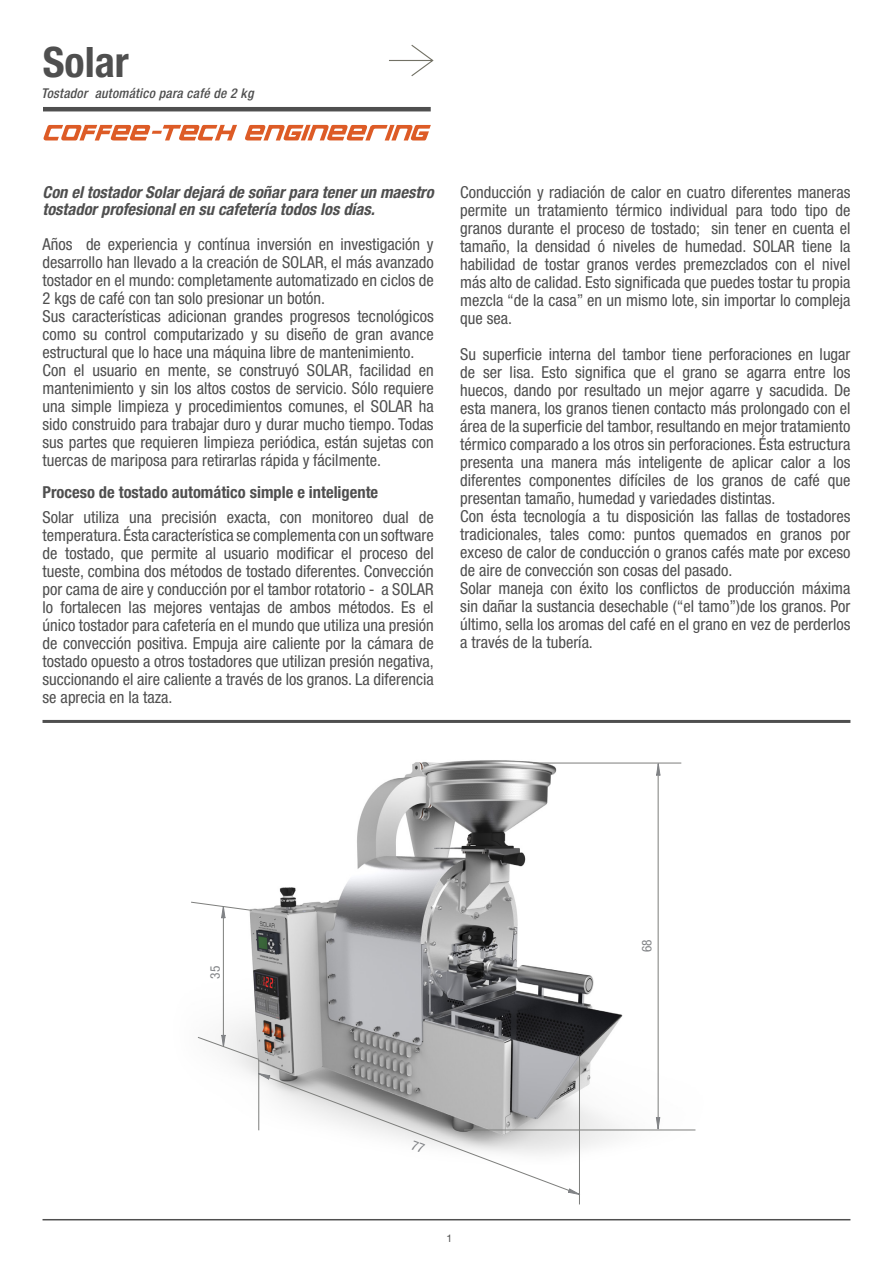
<style>
.page{position:relative;width:893px;height:1263px;background:#fff}
.page>*{position:absolute;margin:0;border:0;box-sizing:border-box;transform-origin:0 0}
.t1{font:700 condensed 42px "Helvetica Neue";color:#4f4f4f}
.t2{font:condensed 16.5px/18px "Helvetica Neue";color:#4f4f4f}
.t3{font:italic 700 condensed 16.5px/17.2px "Helvetica Neue";color:#4f4f4f}
.t4{font:700 condensed 16.5px "Helvetica Neue";color:#4f4f4f}
.t5{font:italic 500 condensed 13.5px "Helvetica Neue";letter-spacing:.02em;color:#4f4f4f}
.t6{font:condensed 13.35px "Helvetica Neue";color:#808285}
.t7{font:10.5px "Helvetica Neue";color:#4f4f4f}
</style>
<div class="page">
<hr style="left:43px;top:107px;width:388px;height:4px;background:#4f4f4f">
<svg style="left:44px;top:125px;width:193px;height:16px"></svg>
<svg style="left:245px;top:125px;width:186px;height:15px"></svg>
<svg style="left:389px;top:44px;width:45px;height:32px"></svg>
<hr style="left:43px;top:1219px;width:807px;height:1px;background:#4f4f4f">
<hr style="left:43px;top:720px;width:807px;height:3px;background:#4f4f4f">
<img style="left:221px;top:760px;width:475px;height:389px">
<hr style="left:533px;top:763px;width:148px;height:1px;background:#7d7e7c">
<hr style="left:464px;top:1129px;width:231px;height:1px;background:#7d7e7c">
<hr style="left:658px;top:764px;width:1px;height:359px;background:#7d7e7c">
<hr style="left:579px;top:1056px;width:1px;height:148px;background:#7d7e7c">
<hr style="left:258px;top:1059px;width:1px;height:71px;background:#7d7e7c">
<hr style="left:223px;top:915px;width:1px;height:131px;background:#7d7e7c">
<svg style="left:656px;top:763px;width:4px;height:13px"></svg>
<svg style="left:656px;top:1117px;width:4px;height:12px"></svg>
<svg style="left:191px;top:901px;width:61px;height:17px"></svg>
<svg style="left:197px;top:1035px;width:63px;height:25px"></svg>
<svg style="left:258px;top:1073px;width:321px;height:122px"></svg>
<p class="t1" style="left:43px;top:37px;width:88px">Solar</p>
<p class="t5" style="left:95px;top:85px;width:160px">automático para café de 2 kg</p>
<p class="t5" style="left:41px;top:85px;width:48px">Tostador</p>
<p class="t3" style="left:43px;top:183px;width:393px">Con el tostador Solar dejará de soñar para tener un maestro tostador profesional en su cafetería todos los días.</p>
<p class="t2" style="left:86px;top:235px;width:349px">de experiencia y contínua inversión en investigación y</p>
<p class="t2" style="left:43px;top:235px;width:393px">Años<br>desarrollo han llevado laa creación de SOLAR, el más avanzado tostador en el mundo: completamente automatizado en ciclos de 2 kgs de café con tan solo presionar un botón.</p>
<p class="t2" style="left:43px;top:307px;width:393px;text-align:justify">Sus características adicionan grandes progresos tecnológicos como su control computarizado y su diseño de gran avance estructural que lo hace una máquina libre de mantenimiento.</p>
<p class="t2" style="left:419px;top:361px;width:16px">en</p>
<p class="t2" style="left:239px;top:361px;width:61px">construyó</p>
<p class="t2" style="left:43px;top:361px;width:393px">Con<br>mantenimiento y sin los altos costos de servicio. Sólo requiere una simple limpieza y procedimientos comunes, el SOLAR ha sido construido para trabajar duro y durar mucho tiempo. Todas sus partes que requieren limpieza periódica, están sujetas con tuercas de mariposa para retirarlas rápida y fácilmente.</p>
<p class="t4" style="left:43px;top:482px;width:337px">Proceso de tostado automático simple e inteligente</p>
<p class="t2" style="left:419px;top:508px;width:16px">de</p>
<p class="t2" style="left:307px;top:361px;width:106px">SOLAR, facilidad</p>
<p class="t2" style="left:74px;top:361px;width:12px">el</p>
<p class="t2" style="left:92px;top:361px;width:46px">usuario</p>
<p class="t2" style="left:168px;top:361px;width:65px">mente, se</p>
<p class="t2" style="left:145px;top:361px;width:16px">en</p>
<p class="t2" style="left:162px;top:508px;width:57px">precisión</p>
<p class="t2" style="left:43px;top:508px;width:33px">Solar</p>
<p class="t2" style="left:43px;top:526px;width:393px">temperatura.Éstacaracterísticasecomplementaconunsoftware</p>
<p class="t2" style="left:415px;top:544px;width:20px">del</p>
<p class="t2" style="left:84px;top:508px;width:37px">utiliza</p>
<p class="t2" style="left:312px;top:508px;width:63px">monitoreo</p>
<p class="t2" style="left:383px;top:508px;width:27px">dual</p>
<p class="t2" style="left:227px;top:508px;width:45px">exacta,</p>
<p class="t2" style="left:129px;top:508px;width:24px">una</p>
<p class="t2" style="left:280px;top:508px;width:23px">con</p>
<p class="t2" style="left:276px;top:544px;width:59px">modificar</p>
<p class="t2" style="left:43px;top:544px;width:393px">de<br>tueste, combina dos métodos de tostado diferentes. Convección por cama de aire y conducción por el tambor rotatorio a- SOLAR lo fortalecen las mejores ventajas de ambos métodos. Es el único tostador para cafetería en el mundo que utiliza una presión de convección positiva. Empuja aire caliente por la cámara de tostado opuesto a otros tostadores que utilizan presión negativa, succionando el aire caliente a través de los granos. La diferencia se aprecia en la taza.</p>
<p class="t2" style="left:65px;top:544px;width:80px">tostado, que</p>
<p class="t2" style="left:151px;top:544px;width:48px">permite</p>
<p class="t2" style="left:206px;top:544px;width:12px">al</p>
<p class="t2" style="left:224px;top:544px;width:46px">usuario</p>
<p class="t2" style="left:341px;top:544px;width:12px">el</p>
<p class="t2" style="left:359px;top:544px;width:50px">proceso</p>
<p class="t2" style="left:460px;top:183px;width:392px;text-align:right">Conducción y radiación de calor en cuatro diferentes maneras de</p>
<p class="t2" style="left:616px;top:201px;width:48px">térmico</p>
<p class="t2" style="left:460px;top:201px;width:48px">permite</p>
<p class="t2" style="left:538px;top:201px;width:72px">tratamiento</p>
<p class="t2" style="left:670px;top:201px;width:60px">individual</p>
<p class="t2" style="left:771px;top:201px;width:28px">todo</p>
<p class="t2" style="left:805px;top:201px;width:24px">tipo</p>
<p class="t2" style="left:515px;top:201px;width:17px">un</p>
<p class="t2" style="left:736px;top:201px;width:29px">para</p>
<p class="t2" style="left:460px;top:219px;width:241px">granos durante el proceso de tostado;</p>
<p class="t2" style="left:711px;top:219px;width:140px">sin tener en cuenta el</p>
<p class="t2" style="left:598px;top:237px;width:9px">ó</p>
<p class="t2" style="left:460px;top:237px;width:392px">tamaño, la<br>habilidad de tostar granos verdes premezclados con el nivel más alto de calidad. Esto significada que puedes tostar tu propia mezcla “de la casa” en un mismo lote, sin importar lo compleja que sea.</p>
<p class="t2" style="left:460px;top:345px;width:392px;text-align:right">Su superficie interna del tambor tiene perforaciones en lugar los</p>
<p class="t2" style="left:685px;top:237px;width:111px">humedad. SOLAR</p>
<p class="t2" style="left:535px;top:237px;width:57px">densidad</p>
<p class="t2" style="left:613px;top:237px;width:44px">niveles</p>
<p class="t2" style="left:663px;top:237px;width:16px">de</p>
<p class="t2" style="left:802px;top:237px;width:31px">tiene</p>
<p class="t2" style="left:840px;top:237px;width:12px">la</p>
<p class="t2" style="left:575px;top:363px;width:52px">significa</p>
<p class="t2" style="left:460px;top:363px;width:16px">de</p>
<p class="t2" style="left:460px;top:381px;width:392px">huecos, dando por resultado un mejor agarre y sacudida. De</p>
<p class="t2" style="left:460px;top:399px;width:392px">esta manera, los granos tienen contacto más prolongado con el</p>
<p class="t2" style="left:460px;top:417px;width:392px">área de la superficie del tambor, resultando en mejor tratamiento</p>
<p class="t2" style="left:460px;top:435px;width:392px">térmico comparado a los otros sin perforaciones. Ésta estructura</p>
<p class="t2" style="left:833px;top:453px;width:19px">los</p>
<p class="t2" style="left:510px;top:363px;width:59px">lisa. Esto</p>
<p class="t2" style="left:664px;top:363px;width:12px">el</p>
<p class="t2" style="left:794px;top:363px;width:33px">entre</p>
<p class="t2" style="left:483px;top:363px;width:20px">ser</p>
<p class="t2" style="left:634px;top:363px;width:24px">que</p>
<p class="t2" style="left:682px;top:363px;width:36px">grano</p>
<p class="t2" style="left:725px;top:363px;width:16px">se</p>
<p class="t2" style="left:747px;top:363px;width:41px">agarra</p>
<p class="t2" style="left:605px;top:453px;width:27px">más</p>
<p class="t2" style="left:638px;top:453px;width:65px">inteligente</p>
<p class="t2" style="left:710px;top:453px;width:16px">de</p>
<p class="t2" style="left:732px;top:453px;width:43px">aplicar</p>
<p class="t2" style="left:781px;top:453px;width:31px">calor</p>
<p class="t2" style="left:460px;top:453px;width:55px">presenta</p>
<p class="t2" style="left:521px;top:453px;width:24px">una</p>
<p class="t2" style="left:551px;top:453px;width:48px">manera</p>
<p class="t2" style="left:818px;top:453px;width:9px">a</p>
<p class="t2" style="left:619px;top:471px;width:48px">difíciles</p>
<p class="t2" style="left:794px;top:471px;width:27px">café</p>
<p class="t2" style="left:460px;top:471px;width:317px">diferentes<br>presentan tamaño, humedad y variedades distintas.</p>
<p class="t2" style="left:460px;top:507px;width:392px;text-align:right">Con ésta tecnología a tu disposición las fallas de tostadores por</p>
<p class="t2" style="left:673px;top:471px;width:16px">de</p>
<p class="t2" style="left:696px;top:471px;width:19px">los</p>
<p class="t2" style="left:771px;top:471px;width:16px">de</p>
<p class="t2" style="left:529px;top:471px;width:84px">componentes</p>
<p class="t2" style="left:722px;top:471px;width:43px">granos</p>
<p class="t2" style="left:828px;top:471px;width:24px">que</p>
<p class="t2" style="left:460px;top:525px;width:392px">tradicionales,<br>exceso de calor de conducción o granos cafés mate por exceso de aire de convección son cosas del pasado.</p>
<p class="t2" style="left:460px;top:579px;width:392px;text-align:justify">Solar maneja con éxito los conflictos de producción máxima sin dañar la sustancia desechable (“el tamo”)de los granos. Por último, sella los aromas del café en el grano en vez de perderlos a través de la tubería.</p>
<p class="t2" style="left:550px;top:525px;width:31px">tales</p>
<p class="t2" style="left:684px;top:525px;width:65px">quemados</p>
<p class="t2" style="left:634px;top:525px;width:43px">puntos</p>
<p class="t2" style="left:588px;top:525px;width:39px">como:</p>
<p class="t2" style="left:756px;top:525px;width:16px">en</p>
<p class="t2" style="left:780px;top:525px;width:43px">granos</p>
<p class="t6" style="left:208px;top:979px;width:14px;rotate:-90deg">35</p>
<p class="t6" style="left:639px;top:952px;width:14px;rotate:-90deg">68</p>
<p class="t7" style="left:446px;top:1232px;width:7px">1</p>
</div>
